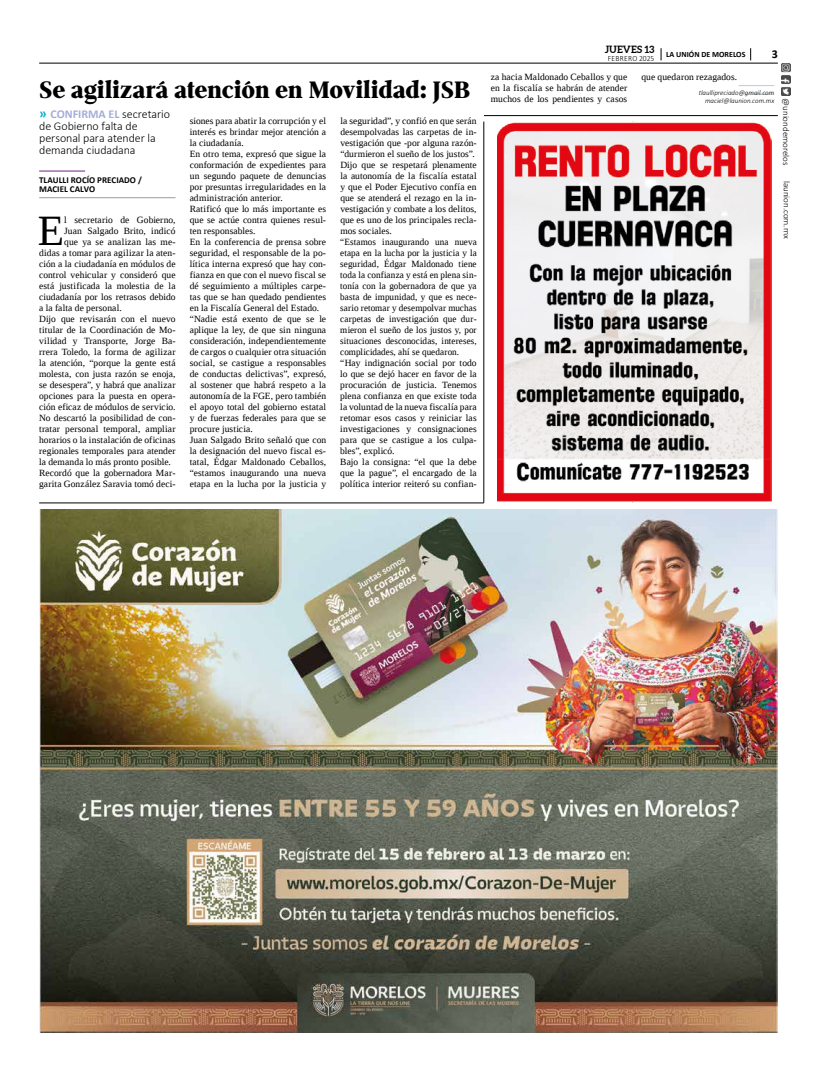
<style>
.page{position:relative;width:823px;height:1078px;background:#fff}
.page>*{position:absolute;margin:0;border:0;box-sizing:border-box;transform-origin:0 0}
.t1{font:43.1px "Liberation Serif";color:#000}
.t2{font:800 25px "Pobla";letter-spacing:-.01em;color:#000}
.t3{font:300 12px/12px "Calibri";letter-spacing:-.005em;color:#000}
.t4{font:700 12px "Calibri";color:#000}
.t5{font:700 10px "Aleo";letter-spacing:.005em;color:#000}
.t6{font:9.5px/11px "Liberation Serif";letter-spacing:.01em;color:#000}
.t7{font:700 9px/9px "Calibri";color:#000}
.t8{font:300 9px "Calibri";color:#000}
.t9{font:700 8px "Calibri";color:#000}
.t10{font:300 8px "Calibri";letter-spacing:.04em;color:#000;scale:.94 1}
.t11{font:italic 300 7px/8.4px "Calibri";color:#000;text-align:right}
.s1{font-weight:700;font-size:14px;color:#00afcb}
.s2{font-weight:700;color:#a5add8}
</style>
<div class="page">
<img style="left:781px;top:63px;width:9px;height:33px">
<hr style="left:39px;top:63px;width:738px;height:1px;background:#000">
<svg style="left:750px;top:48px;width:1px;height:12px"></svg>
<svg style="left:660px;top:48px;width:1px;height:12px"></svg>
<img style="left:497px;top:122px;width:274px;height:381px">
<hr style="left:483px;top:115px;width:294px;height:1px;background:#000">
<img style="left:39px;top:509px;width:738px;height:523px">
<hr style="left:39px;top:502px;width:444px;height:1px;background:#000">
<hr style="left:738px;top:85px;width:35px;height:1px;background:#becbd3">
<svg style="left:745px;top:93px;width:28px;height:1px"></svg>
<hr style="left:39px;top:170px;width:46px;height:1px;background:#702283">
<hr style="left:39px;top:197px;width:136px;height:1px;background:#9d9d9c">
<hr style="left:483px;top:122px;width:1px;height:380px;background:#000">
<h2 class="t2" style="left:39px;top:72px;width:432px">Se agilizará atención en Movilidad: JSB</h2>
<p class="t3" style="left:39px;top:108px;width:132px"><span class="s1">»</span> <span class="s2">CONFIRMA EL</span> secretario de Gobierno falta de personal para atender la demanda ciudadana</p>
<p class="t6" style="left:190px;top:115px;width:138px">siones para abatir la corrupción y el interés es brindar mejor atención a la ciudadanía.<br>En otro tema, expresó que sigue la conformación de expedientes para un segundo paquete de denuncias por presuntas irregularidades en la administración anterior.<br>Ratificó que lo más importante es que se actúe contra quienes resul&shy;ten responsables.<br>En la conferencia de prensa sobre seguridad, el responsable de la po&shy;lítica interna expresó que hay con&shy;fianza en que con el nuevo fiscal se dé seguimiento a múltiples carpe&shy;tas que se han quedado pendientes en la Fiscalía General del Estado. “Nadie está exento de que se le aplique la ley, de que sin ninguna consideración, independientemente de cargos o cualquier otra situación social, se castigue a responsables de conductas delictivas”, expresó, al sostener que habrá respeto a la autonomía de la FGE, pero también el apoyo total del gobierno estatal y de fuerzas federales para que se procure justicia.<br>Juan Salgado Brito señaló que con la designación del nuevo fiscal es&shy;tatal, Édgar Maldonado Ceballos, “estamos inaugurando una nueva etapa en la lucha por la justicia y</p>
<p class="t6" style="left:340px;top:115px;width:138px">la seguridad”, y confió en que serán desempolvadas las carpetas de in&shy;vestigación que -por alguna razón-“durmieron el sueño de los justos”.<br>Dijo que se respetará plenamente la autonomía de la fiscalía estatal y que el Poder Ejecutivo confía en que se atenderá el rezago en la in&shy;vestigación y combate a los delitos, que es uno de los principales recla&shy;mos sociales.<br>“Estamos inaugurando una nueva etapa en la lucha por la justicia y la seguridad, Édgar Maldonado tiene toda la confianza y está en plena sin&shy;tonía con la gobernadora de que ya basta de impunidad, y que es nece&shy;sario retomar y desempolvar muchas carpetas de investigación que dur&shy;mieron el sueño de los justos y, por situaciones desconocidas, intereses, complicidades, ahí se quedaron. “Hay indignación social por todo lo que se dejó hacer en favor de la procuración de justicia. Tenemos plena confianza en que existe toda la voluntad de la nueva fiscalía para retomar esos casos y reiniciar las investigaciones y consignaciones para que se castigue a los culpa&shy;bles”, explicó.<br>Bajo la consigna: “el que la debe que la pague”, el encargado de la política interior reiteró su confian-</p>
<p class="t7" style="left:39px;top:175px;width:104px">TLAULLI ROCÍO PRECIADO /<br>MACIEL CALVO</p>
<h1 class="t1" style="left:38px;top:203px;width:28px">E</h1>
<p class="t6" style="left:64px;top:214px;width:113px">l secretario de Gobierno,</p>
<p class="t6" style="left:64px;top:225px;width:113px">Juan Salgado Brito, indicó</p>
<p class="t6" style="left:64px;top:236px;width:113px">que ya se analizan las me-</p>
<p class="t6" style="left:39px;top:247px;width:138px">didas a tomar para agilizar la aten-</p>
<p class="t6" style="left:39px;top:258px;width:138px">ción a la ciudadanía en módulos de</p>
<p class="t6" style="left:39px;top:269px;width:138px">control vehicular y consideró que</p>
<p class="t6" style="left:39px;top:280px;width:138px">está justificada la molestia de la</p>
<p class="t6" style="left:39px;top:291px;width:138px">ciudadanía por los retrasos debido</p>
<p class="t6" style="left:39px;top:302px;width:84px">a la falta de personal.</p>
<p class="t6" style="left:39px;top:313px;width:138px">Dijo que revisarán con el nuevo</p>
<p class="t6" style="left:39px;top:324px;width:138px">titular de la Coordinación de Mo-</p>
<p class="t6" style="left:39px;top:335px;width:138px">vilidad y Transporte, Jorge Ba-</p>
<p class="t6" style="left:39px;top:346px;width:138px">rrera Toledo, la forma de agilizar</p>
<p class="t6" style="left:39px;top:357px;width:138px">la atención, “porque la gente está</p>
<p class="t6" style="left:39px;top:368px;width:138px">molesta, con justa razón se enoja,</p>
<p class="t6" style="left:39px;top:379px;width:138px">se desespera”, y habrá que analizar</p>
<p class="t6" style="left:39px;top:390px;width:138px">opciones para la puesta en opera-</p>
<p class="t6" style="left:39px;top:401px;width:138px">ción eficaz de módulos de servicio.</p>
<p class="t6" style="left:39px;top:412px;width:138px">No descartó la posibilidad de con-</p>
<p class="t6" style="left:39px;top:423px;width:138px">tratar personal temporal, ampliar</p>
<p class="t6" style="left:39px;top:434px;width:138px">horarios o la instalación de oficinas</p>
<p class="t6" style="left:39px;top:445px;width:138px">regionales temporales para atender</p>
<p class="t6" style="left:39px;top:456px;width:133px">la demanda lo más pronto posible.</p>
<p class="t6" style="left:39px;top:467px;width:138px">Recordó que la gobernadora Mar-</p>
<p class="t6" style="left:39px;top:478px;width:138px">garita González Saravia tomó deci-</p>
<p class="t5" style="left:604px;top:44px;width:51px">JUEVES 13</p>
<p class="t10" style="left:607px;top:53px;width:51px">FEBRERO 2025</p>
<p class="t9" style="left:665px;top:49px;width:81px">LA UNIÓN DE MORELOS</p>
<p class="t4" style="left:771px;top:46px;width:8px">3</p>
<p class="t6" style="left:490px;top:71px;width:138px;text-align:justify">za hacia Maldonado Ceballos y que en la fiscalía se habrán de atender muchos de los pendientes y casos</p>
<p class="t6" style="left:641px;top:71px;width:97px">que quedaron rezagados.</p>
<p class="t11" style="left:698px;top:88px;width:77px">tlaullipreciado@gmail.com maciel@launion.com.mx</p>
<p class="t8" style="left:791px;top:98px;width:69px;rotate:90deg">@uniondemorelos</p>
<p class="t8" style="left:792px;top:181px;width:59px;rotate:90deg">launion.com.mx</p>
</div>
